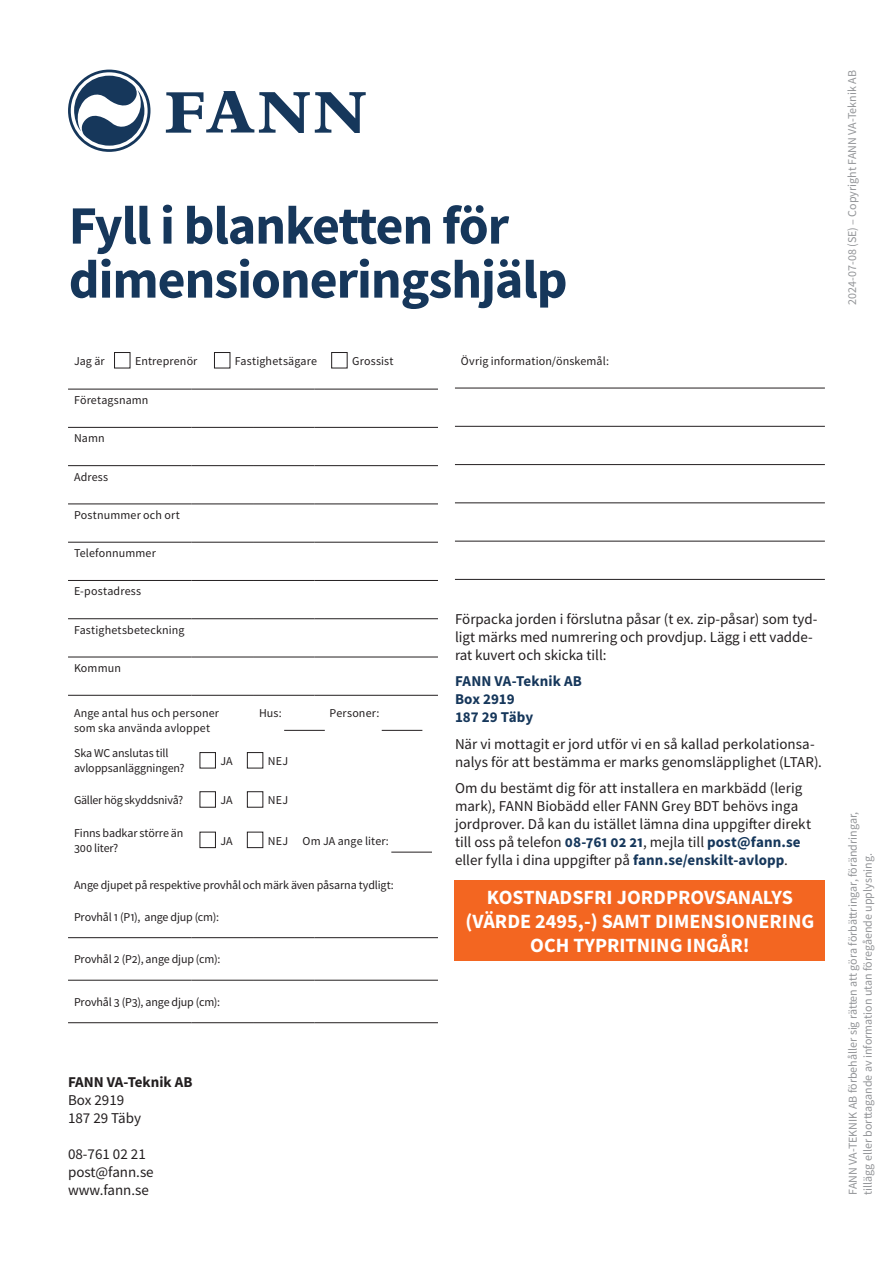
<style>
.page{position:relative;width:893px;height:1263px;background:#fff}
.page>*{position:absolute;margin:0;border:0;box-sizing:border-box;transform-origin:0 0}
.t1{font:700 54px/54px "Source Sans Pro";letter-spacing:-.02em;color:#16375b}
.t2{font:700 20.25px/24.3px "Source Sans Pro";color:#fff;text-align:center}
.t3{font:15px/18px "Source Sans Pro";color:#231f20}
.t4{font:700 15px/18px "Source Sans Pro";letter-spacing:.005em;color:#16375b}
.t5{font:700 15px "Source Sans Pro";color:#231f20}
.t6{font:12px/15px "Source Sans Pro";letter-spacing:.005em;color:#231f20}
.t7{font:12px/15px "Source Sans Pro";color:#939598}
.t8{font:12px "Source Sans Pro";letter-spacing:-.015em;color:#231f20}
.t9{font:12px "Source Sans Pro";letter-spacing:-.02em;color:#231f20}
.s1{font-weight:700;color:#16375b}
</style>
<div class="page">
<svg style="left:68px;top:70px;width:298px;height:82px"></svg>
<hr style="left:68px;top:389px;width:123px;height:1px;background:#231f20">
<hr style="left:191px;top:389px;width:62px;height:1px;background:#231f20">
<hr style="left:253px;top:389px;width:62px;height:1px;background:#231f20">
<hr style="left:315px;top:389px;width:123px;height:1px;background:#231f20">
<hr style="left:68px;top:427px;width:123px;height:1px;background:#231f20">
<hr style="left:191px;top:427px;width:62px;height:1px;background:#231f20">
<hr style="left:253px;top:427px;width:62px;height:1px;background:#231f20">
<hr style="left:315px;top:427px;width:123px;height:1px;background:#231f20">
<hr style="left:68px;top:465px;width:123px;height:1px;background:#231f20">
<hr style="left:191px;top:465px;width:62px;height:1px;background:#231f20">
<hr style="left:253px;top:465px;width:62px;height:1px;background:#231f20">
<hr style="left:315px;top:465px;width:123px;height:1px;background:#231f20">
<hr style="left:68px;top:504px;width:123px;height:1px;background:#231f20">
<hr style="left:191px;top:504px;width:62px;height:1px;background:#231f20">
<hr style="left:253px;top:504px;width:62px;height:1px;background:#231f20">
<hr style="left:315px;top:504px;width:123px;height:1px;background:#231f20">
<hr style="left:68px;top:542px;width:123px;height:1px;background:#231f20">
<hr style="left:191px;top:542px;width:62px;height:1px;background:#231f20">
<hr style="left:253px;top:542px;width:62px;height:1px;background:#231f20">
<hr style="left:315px;top:542px;width:123px;height:1px;background:#231f20">
<hr style="left:68px;top:580px;width:123px;height:1px;background:#231f20">
<hr style="left:191px;top:580px;width:62px;height:1px;background:#231f20">
<hr style="left:253px;top:580px;width:62px;height:1px;background:#231f20">
<hr style="left:315px;top:580px;width:123px;height:1px;background:#231f20">
<hr style="left:68px;top:618px;width:123px;height:1px;background:#231f20">
<hr style="left:191px;top:618px;width:62px;height:1px;background:#231f20">
<hr style="left:253px;top:618px;width:62px;height:1px;background:#231f20">
<hr style="left:315px;top:618px;width:123px;height:1px;background:#231f20">
<hr style="left:68px;top:937px;width:123px;height:1px;background:#231f20">
<hr style="left:191px;top:937px;width:62px;height:1px;background:#231f20">
<hr style="left:253px;top:937px;width:62px;height:1px;background:#231f20">
<hr style="left:315px;top:937px;width:123px;height:1px;background:#231f20">
<hr style="left:68px;top:980px;width:123px;height:1px;background:#231f20">
<hr style="left:191px;top:980px;width:62px;height:1px;background:#231f20">
<hr style="left:253px;top:980px;width:62px;height:1px;background:#231f20">
<hr style="left:315px;top:980px;width:123px;height:1px;background:#231f20">
<hr style="left:68px;top:1022px;width:123px;height:1px;background:#231f20">
<hr style="left:191px;top:1022px;width:62px;height:1px;background:#231f20">
<hr style="left:253px;top:1022px;width:62px;height:1px;background:#231f20">
<hr style="left:315px;top:1022px;width:123px;height:1px;background:#231f20">
<hr style="left:68px;top:657px;width:123px;height:1px;background:#231f20">
<hr style="left:191px;top:657px;width:62px;height:1px;background:#231f20">
<hr style="left:253px;top:657px;width:62px;height:1px;background:#231f20">
<hr style="left:315px;top:657px;width:123px;height:1px;background:#231f20">
<hr style="left:68px;top:695px;width:123px;height:1px;background:#231f20">
<hr style="left:191px;top:695px;width:62px;height:1px;background:#231f20">
<hr style="left:253px;top:695px;width:62px;height:1px;background:#231f20">
<hr style="left:315px;top:695px;width:123px;height:1px;background:#231f20">
<div style="left:114px;top:352px;width:16px;height:16px;border:1px solid #231f20"></div>
<div style="left:214px;top:352px;width:16px;height:16px;border:1px solid #231f20"></div>
<div style="left:331px;top:352px;width:16px;height:16px;border:1px solid #231f20"></div>
<hr style="left:284px;top:730px;width:41px;height:1px;background:#231f20">
<hr style="left:382px;top:730px;width:40px;height:1px;background:#231f20">
<div style="left:200px;top:752px;width:16px;height:16px;border:1px solid #231f20"></div>
<div style="left:247px;top:752px;width:16px;height:16px;border:1px solid #231f20"></div>
<div style="left:200px;top:791px;width:16px;height:16px;border:1px solid #231f20"></div>
<div style="left:247px;top:791px;width:16px;height:16px;border:1px solid #231f20"></div>
<div style="left:200px;top:832px;width:16px;height:16px;border:1px solid #231f20"></div>
<div style="left:247px;top:832px;width:16px;height:16px;border:1px solid #231f20"></div>
<hr style="left:391px;top:852px;width:41px;height:1px;background:#231f20">
<div style="left:455px;top:880px;width:370px;height:81px;background:#f36621"></div>
<hr style="left:455px;top:388px;width:370px;height:1px;background:#231f20">
<hr style="left:455px;top:426px;width:370px;height:1px;background:#231f20">
<hr style="left:455px;top:464px;width:370px;height:1px;background:#231f20">
<hr style="left:455px;top:503px;width:370px;height:1px;background:#231f20">
<hr style="left:455px;top:541px;width:370px;height:1px;background:#231f20">
<hr style="left:455px;top:579px;width:370px;height:1px;background:#231f20">
<h1 class="t1" style="left:69px;top:198px;width:500px">Fyll i blanketten för dimensioneringshjälp</h1>
<p class="t6" style="left:74px;top:354px;width:32px">Jag är</p>
<p class="t6" style="left:135px;top:354px;width:64px">Entreprenör</p>
<p class="t6" style="left:235px;top:354px;width:84px">Fastighetsägare</p>
<p class="t6" style="left:352px;top:354px;width:43px">Grossist</p>
<p class="t6" style="left:74px;top:393px;width:76px">Företagsnamn</p>
<p class="t6" style="left:74px;top:431px;width:32px">Namn</p>
<p class="t6" style="left:74px;top:469px;width:36px">Adress</p>
<p class="t6" style="left:74px;top:507px;width:107px">Postnummer och ort</p>
<p class="t6" style="left:74px;top:546px;width:83px">Telefonnummer</p>
<p class="t6" style="left:74px;top:584px;width:69px">E-postadress</p>
<p class="t6" style="left:74px;top:622px;width:112px">Fastighetsbeteckning</p>
<p class="t6" style="left:74px;top:660px;width:48px">Kommun</p>
<p class="t6" style="left:74px;top:705px;width:147px">Ange antal hus och personer som ska använda avloppet</p>
<p class="t6" style="left:259px;top:705px;width:24px">Hus:</p>
<p class="t6" style="left:330px;top:705px;width:51px">Personer:</p>
<p class="t6" style="left:74px;top:746px;width:112px">Ska WC anslutas till avloppsanläggningen?</p>
<p class="t6" style="left:220px;top:754px;width:14px">JA</p>
<p class="t6" style="left:268px;top:754px;width:22px">NEJ</p>
<p class="t9" style="left:74px;top:792px;width:111px">Gäller hög skyddsnivå?</p>
<p class="t6" style="left:220px;top:793px;width:14px">JA</p>
<p class="t6" style="left:268px;top:793px;width:22px">NEJ</p>
<p class="t6" style="left:74px;top:825px;width:111px">Finns badkar större än<br>300 liter?</p>
<p class="t6" style="left:220px;top:833px;width:14px">JA</p>
<p class="t6" style="left:268px;top:833px;width:123px">NEJ Om JA ange liter:</p>
<p class="t6" style="left:74px;top:877px;width:321px">Ange djupet på respektive provhål och märk även påsarna tydligt:</p>
<p class="t8" style="left:74px;top:909px;width:147px">Provhål 1 (P1), ange djup (cm):</p>
<p class="t8" style="left:74px;top:952px;width:148px">Provhål 2 (P2), ange djup (cm):</p>
<p class="t8" style="left:74px;top:994px;width:148px">Provhål 3 (P3), ange djup (cm):</p>
<p class="t5" style="left:68px;top:1072px;width:126px">FANN VA-Teknik AB</p>
<p class="t3" style="left:68px;top:1091px;width:75px">Box 2919<br>187 29 Täby</p>
<p class="t3" style="left:68px;top:1145px;width:87px">08-761 02 21 post@fann.se www.fann.se</p>
<p class="t6" style="left:461px;top:353px;width:150px">Övrig information/önskemål:</p>
<p class="t3" style="left:455px;top:609px;width:364px">Förpacka jorden i förslutna påsar (t ex. zip-påsar) som tyd&shy;ligt märks med numrering och provdjup. Lägg i ett vadde&shy;rat kuvert och skicka till:</p>
<p class="t4" style="left:455px;top:672px;width:128px">FANN VA-Teknik AB<br>Box 2919<br>187 29 Täby</p>
<p class="t3" style="left:455px;top:734px;width:369px">När vi mottagit er jord utför vi en så kallad perkolationsa&shy;nalys för att bestämma er marks genomsläpplighet (LTAR).</p>
<p class="t3" style="left:455px;top:779px;width:358px">Om du bestämt dig för att installera en markbädd (lerig mark), FANN Biobädd eller FANN Grey BDT behövs inga jordprover. Då kan du istället lämna dina uppgifter direkt till oss på telefon <span class="s1">08-761 02 21</span>, mejla till <span class="s1">post@fann.se </span>eller fylla i dina uppgifter på <span class="s1">fann.se/enskilt-avlopp</span>.</p>
<h2 class="t2" style="left:466px;top:885px;width:350px">KOSTNADSFRI JORDPROVSANALYS (VÄRDE 2495,-) SAMT DIMENSIONERING<br>OCH TYPRITNING INGÅR!</h2>
<p class="t7" style="left:845px;top:305px;width:236px;rotate:-90deg">2024-07-08 (SE) – Copyright FANN VA-Teknik AB</p>
<p class="t7" style="left:845px;top:1195px;width:384px;rotate:-90deg">FANN VA-TEKNIK AB förbehåller sig rätten att göra förbättringar, förändringar, tillägg eller borttagande av information utan föregående upplysning.</p>
</div>
